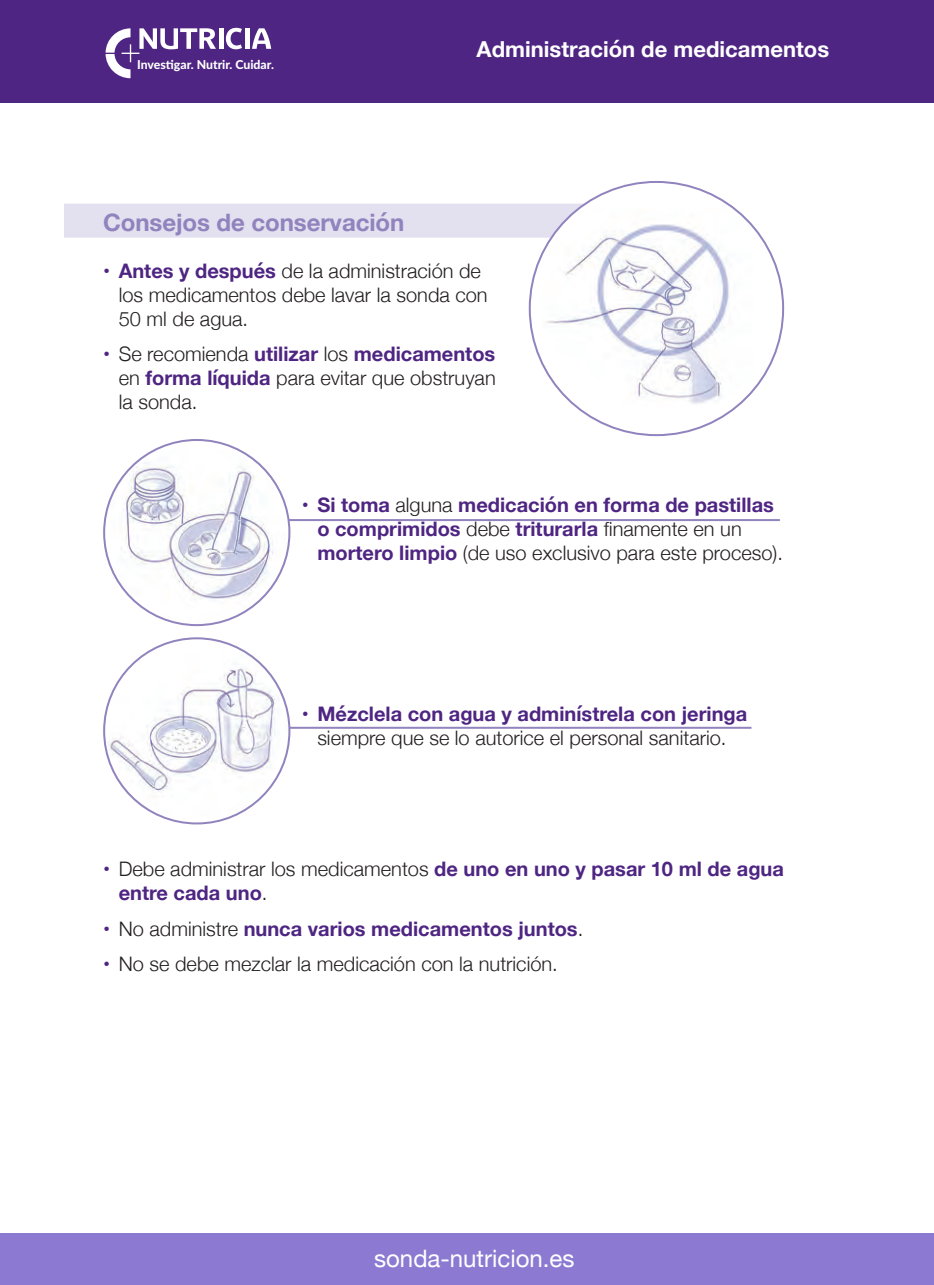
<style>
.page{position:relative;width:934px;height:1285px;background:#fff}
.page>*{position:absolute;margin:0;border:0;box-sizing:border-box;transform-origin:0 0}
.t1{font:700 24px "Helvetica Neue";letter-spacing:-.005em;color:#9183bd}
.t2{font:24px "Helvetica Neue";color:#fff}
.t3{font:300 24px "Helvetica Neue";color:#fff}
.t4{font:700 22px "Helvetica Neue";color:#fff}
.t5{font:700 20px/24px "Helvetica Neue";color:#4e2582}
.t6{font:300 20px/24px "Helvetica Neue";color:#231f20}
.t7{font:800 12.2px "Lato";color:#fff}
.s1{font-weight:700;color:#4e2582}
.s2{font-weight:300;color:#231f20}
</style>
<div class="page">
<div style="left:0;top:0;width:933px;height:102px;background:#4e2582"></div>
<hr style="left:219px;top:28px;width:4px;height:21px;background:#fff">
<svg style="left:226px;top:28px;width:16px;height:21px"></svg>
<hr style="left:245px;top:28px;width:4px;height:21px;background:#fff">
<svg style="left:252px;top:28px;width:19px;height:21px"></svg>
<svg style="left:105px;top:28px;width:111px;height:50px"></svg>
<div style="left:64px;top:204px;width:519px;height:34px;background:#e3e0ef"></div>
<div style="left:529px;top:182px;width:253px;height:253px;background:#fff;border-radius:50%"></div>
<img style="left:529px;top:208px;width:237px;height:198px">
<hr style="left:262px;top:519px;width:517px;height:2px;background:#9183bd">
<hr style="left:262px;top:727px;width:489px;height:2px;background:#9183bd">
<img style="left:104px;top:440px;width:185px;height:185px;border-radius:93px">
<img style="left:104px;top:641px;width:185px;height:175px">
<div style="left:0;top:1233px;width:933px;height:52px;background:#8c7ad2"></div>
<p class="t7" style="left:137px;top:55px;width:138px">Investigar. Nutrir. Cuidar.</p>
<p class="t4" style="left:476px;top:32px;width:354px">Administración de medicamentos</p>
<p class="t3" style="left:644px;top:32px;width:207px">Sonda nasogástrica</p>
<p class="t1" style="left:103px;top:203px;width:302px">Consejos de conservación</p>
<p class="t6" style="left:119px;top:257px;width:370px;text-indent:-16px"><span class="s1">• A dyse t n pse séu</span> de la administración de los medicamentos debe lavar la sonda con<br>50 ml de agua.</p>
<p class="t6" style="left:119px;top:340px;width:378px;text-align:justify;text-indent:-16px"><span class="s1">•</span> Se recomienda <span class="s1">utilizar</span> los <span class="s1">medicamentos </span>en <span class="s1">forma líquida</span> para evitar que obstruyan la sonda.</p>
<p class="t5" style="left:317px;top:494px;width:467px;text-indent:-16px">• S oti m a <span class="s2">alguna</span> medicación en forma de pastillas o comprimidos <span class="s2">debe</span> triturarla <span class="s2">finamente en un </span>mortero limpio <span class="s2">(de uso exclusivo para este proceso).</span></p>
<p class="t5" style="left:301px;top:702px;width:447px">• M oca l e l czé gan dayau m oca l e r t s í n i gn i r e jn a</p>
<p class="t6" style="left:317px;top:724px;width:410px">siempre que se lo autorice el personal sanitario.</p>
<p class="t5" style="left:119px;top:857px;width:666px;text-indent:-16px">• <span class="s2">Debe administrar los medicamentos</span> de uno en uno y pasar 10 ml de agua entre cada uno<span class="s2">.</span></p>
<p class="t5" style="left:103px;top:917px;width:481px">• <span class="s2">No administre</span> nunca varios medicamentos juntos<span class="s2">.</span></p>
<p class="t6" style="left:103px;top:950px;width:456px"><span class="s1">•</span> No se debe mezclar la medicación con la nutrición.</p>
<p class="t2" style="left:374px;top:1241px;width:202px">sonda-nutricion.es</p>
</div>
